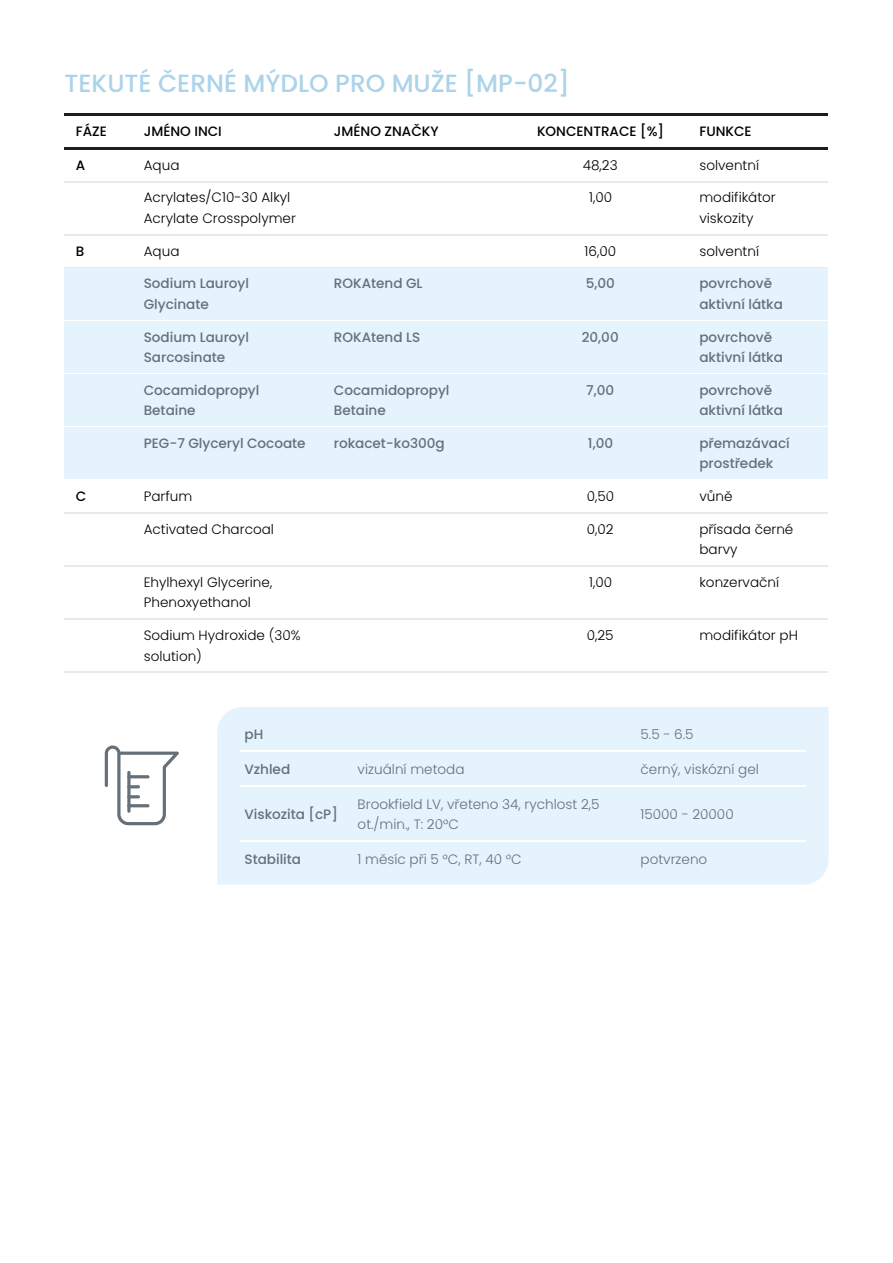
<style>
.page{position:relative;width:893px;height:1263px;background:#fff}
.page>*{position:absolute;margin:0;border:0;box-sizing:border-box;transform-origin:0 0}
.t1{font:24.9px "Medium Poppins";letter-spacing:.005em;color:#abd3ea}
.t2{font:500 13.5px/20.4px "Poppins";letter-spacing:.005em;color:#657079}
.t3{font:13.5px/20.4px "Light Poppins";letter-spacing:.005em;color:#000}
.t4{font:13.5px/20.4px "Light Poppins";letter-spacing:.005em;color:#657079}
.t5{font:500 13.5px "Poppins";letter-spacing:.005em;color:#000}
</style>
<div class="page">
<hr style="left:64px;top:113px;width:764px;height:2px;background:#1d1d1b">
<hr style="left:64px;top:147px;width:764px;height:2px;background:#1d1d1b">
<hr style="left:64px;top:181px;width:764px;height:1px;background:#e7ebeb">
<hr style="left:64px;top:234px;width:764px;height:1px;background:#e7ebeb">
<hr style="left:64px;top:267px;width:764px;height:1px;background:#e7ebeb">
<div style="left:64px;top:268px;width:764px;height:53px;background:#e5f3fd"></div>
<hr style="left:64px;top:320px;width:764px;height:1px;background:#fff">
<div style="left:64px;top:321px;width:764px;height:53px;background:#e5f3fd"></div>
<hr style="left:64px;top:373px;width:764px;height:1px;background:#fff">
<div style="left:64px;top:374px;width:764px;height:54px;background:#e5f3fd"></div>
<hr style="left:64px;top:426px;width:764px;height:2px;background:#fff">
<div style="left:64px;top:428px;width:764px;height:53px;background:#e5f3fd"></div>
<hr style="left:64px;top:480px;width:764px;height:1px;background:#fff">
<hr style="left:64px;top:512px;width:764px;height:2px;background:#e7ebeb">
<hr style="left:64px;top:566px;width:764px;height:1px;background:#e7ebeb">
<hr style="left:64px;top:619px;width:764px;height:1px;background:#e7ebeb">
<hr style="left:64px;top:672px;width:764px;height:1px;background:#e7ebeb">
<div style="left:217px;top:707px;width:611px;height:178px;background:#e5f3fd"></div>
<hr style="left:240px;top:750px;width:113px;height:1px;background:#fff">
<hr style="left:353px;top:750px;width:283px;height:1px;background:#fff">
<hr style="left:636px;top:750px;width:169px;height:1px;background:#fff">
<hr style="left:240px;top:785px;width:113px;height:1px;background:#fff">
<hr style="left:353px;top:785px;width:283px;height:1px;background:#fff">
<hr style="left:636px;top:785px;width:169px;height:1px;background:#fff">
<hr style="left:240px;top:840px;width:113px;height:2px;background:#fff">
<hr style="left:353px;top:840px;width:283px;height:2px;background:#fff">
<hr style="left:636px;top:840px;width:169px;height:2px;background:#fff">
<svg style="left:105px;top:745px;width:74px;height:80px"></svg>
<hr style="left:127px;top:775px;width:22px;height:3px;background:#657079;border-radius:2px">
<h1 class="t1" style="left:64px;top:66px;width:507px">TEKUTÉ ČERNÉ MÝDLO PRO MUŽE [MP-02]</h1>
<p class="t5" style="left:76px;top:122px;width:33px">FÁZE</p>
<p class="t5" style="left:144px;top:122px;width:80px">JMÉNO INCI</p>
<p class="t5" style="left:334px;top:122px;width:106px">JMÉNO ZNAČKY</p>
<p class="t5" style="left:537px;top:122px;width:128px">KONCENTRACE [%]</p>
<p class="t5" style="left:699px;top:122px;width:54px">FUNKCE</p>
<p class="t5" style="left:76px;top:156px;width:11px">A</p>
<p class="t3" style="left:144px;top:155px;width:37px">Aqua</p>
<p class="t3" style="left:583px;top:155px;width:36px">48,23</p>
<p class="t3" style="left:699px;top:155px;width:61px">solventní</p>
<p class="t3" style="left:144px;top:188px;width:154px">Acrylates/C10-30 Alkyl<br>Acrylate Crosspolymer</p>
<p class="t3" style="left:589px;top:188px;width:24px">1,00</p>
<p class="t3" style="left:699px;top:188px;width:78px">modifikátor viskozity</p>
<p class="t5" style="left:76px;top:241px;width:10px">B</p>
<p class="t3" style="left:144px;top:241px;width:37px">Aqua</p>
<p class="t3" style="left:584px;top:241px;width:33px">16,00</p>
<p class="t3" style="left:699px;top:241px;width:61px">solventní</p>
<p class="t2" style="left:144px;top:274px;width:107px">Sodium Lauroyl<br>Glycinate</p>
<p class="t2" style="left:334px;top:274px;width:90px">ROKAtend GL</p>
<p class="t2" style="left:585px;top:274px;width:31px">5,00</p>
<p class="t2" style="left:699px;top:274px;width:85px">povrchově aktivní látka</p>
<p class="t2" style="left:144px;top:327px;width:107px">Sodium Lauroyl<br>Sarcosinate</p>
<p class="t2" style="left:334px;top:327px;width:88px">ROKAtend LS</p>
<p class="t2" style="left:581px;top:327px;width:38px">20,00</p>
<p class="t2" style="left:699px;top:327px;width:85px">povrchově aktivní látka</p>
<p class="t2" style="left:144px;top:380px;width:117px">Cocamidopropyl<br>Betaine</p>
<p class="t2" style="left:334px;top:380px;width:117px">Cocamidopropyl<br>Betaine</p>
<p class="t2" style="left:586px;top:380px;width:29px">7,00</p>
<p class="t2" style="left:699px;top:380px;width:85px">povrchově aktivní látka</p>
<p class="t2" style="left:144px;top:433px;width:163px">PEG-7 Glyceryl Cocoate</p>
<p class="t2" style="left:334px;top:433px;width:112px">rokacet-ko300g</p>
<p class="t2" style="left:588px;top:433px;width:27px">1,00</p>
<p class="t2" style="left:699px;top:433px;width:92px">přemazávací prostředek</p>
<p class="t5" style="left:76px;top:487px;width:12px">C</p>
<p class="t3" style="left:144px;top:486px;width:50px">Parfum</p>
<p class="t3" style="left:587px;top:486px;width:29px">0,50</p>
<p class="t3" style="left:699px;top:486px;width:34px">vůně</p>
<p class="t3" style="left:144px;top:519px;width:132px">Activated Charcoal</p>
<p class="t3" style="left:587px;top:519px;width:28px">0,02</p>
<p class="t3" style="left:699px;top:519px;width:95px">přísada černé barvy</p>
<p class="t3" style="left:144px;top:572px;width:130px">Ehylhexyl Glycerine,<br>Phenoxyethanol</p>
<p class="t3" style="left:589px;top:572px;width:24px">1,00</p>
<p class="t3" style="left:699px;top:572px;width:81px">konzervační</p>
<p class="t3" style="left:144px;top:625px;width:158px">Sodium Hydroxide (30% solution)</p>
<p class="t3" style="left:587px;top:625px;width:28px">0,25</p>
<p class="t3" style="left:699px;top:625px;width:100px">modifikátor pH</p>
<p class="t2" style="left:244px;top:724px;width:20px">pH</p>
<p class="t4" style="left:640px;top:724px;width:54px">5.5 - 6.5</p>
<p class="t2" style="left:244px;top:759px;width:47px">Vzhled</p>
<p class="t4" style="left:357px;top:759px;width:108px">vizuální metoda</p>
<p class="t4" style="left:640px;top:759px;width:120px">černý, viskózní gel</p>
<p class="t2" style="left:244px;top:804px;width:95px">Viskozita [cP]</p>
<p class="t4" style="left:357px;top:794px;width:243px">Brookfield LV, vřeteno 34, rychlost 2,5 ot./min., T: 20°C</p>
<p class="t4" style="left:640px;top:804px;width:94px">15000 - 20000</p>
<p class="t2" style="left:244px;top:849px;width:58px">Stabilita</p>
<p class="t4" style="left:357px;top:849px;width:165px">1 měsíc při 5 °C, RT, 40 °C</p>
<p class="t4" style="left:640px;top:849px;width:68px">potvrzeno</p>
</div>
